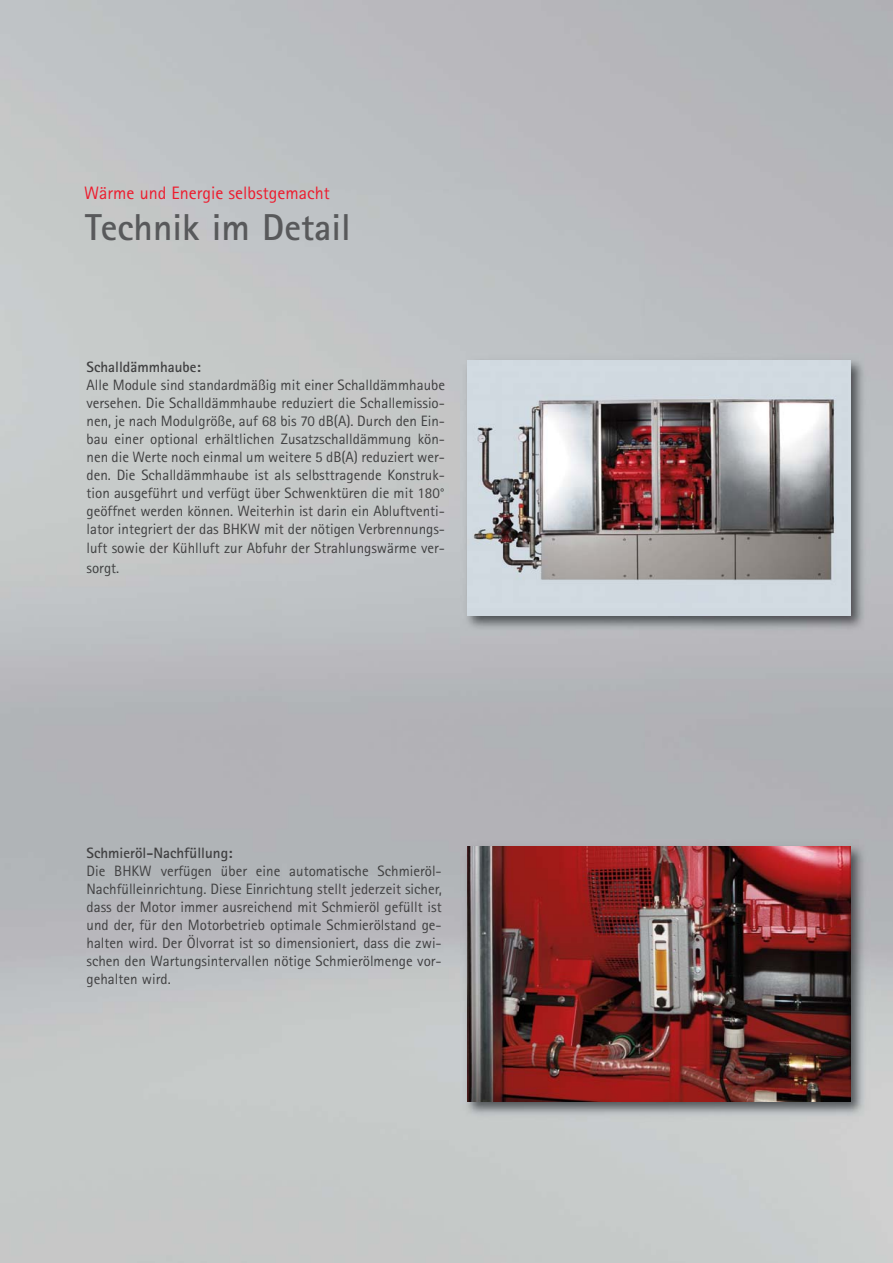
<style>
.page{position:relative;width:893px;height:1263px;background:#fff}
.page>*{position:absolute;margin:0;border:0;box-sizing:border-box;transform-origin:0 0}
.t1{font:700 37.5px "Rotis Sans Serif";color:#58595b}
.t2{font:18px "Rotis Sans Serif";color:#ed1b2d}
.t3{font:15px/18px "Rotis Sans Serif";color:#404041;text-align:justify}
.t4{font:700 15px "Rotis Sans Serif";color:#404041}
</style>
<div class="page">
<img style="left:461px;top:354px;width:409px;height:282px">
<img style="left:468px;top:361px;width:382px;height:255px">
<img style="left:461px;top:839px;width:409px;height:282px">
<img style="left:468px;top:846px;width:382px;height:255px">
<p class="t2" style="left:84px;top:186px;width:247px">Wärme und Energie selbstgemacht</p>
<h1 class="t1" style="left:85px;top:214px;width:267px">Technik im Detail</h1>
<p class="t4" style="left:87px;top:362px;width:116px">Schalldämmhaube:</p>
<p class="t3" style="left:87px;top:378px;width:360px">Alle Module sind standardmäßig mit einer Schalldämmhaube versehen. Die Schalldämmhaube reduziert die Schallemissio&shy;nen, je nach Modulgröße, auf 68 bis 70 dB(A). Durch den Ein&shy;bau einer optional erhältlichen Zusatzschalldämmung kön&shy;nen die Werte noch einmal um weitere 5 dB(A) reduziert wer&shy;den. Die Schalldämmhaube ist als selbsttragende Konstruk&shy;tion ausgeführt und verfügt über Schwenktüren die mit 180° geöffnet werden können. Weiterhin ist darin ein Abluftventi&shy;lator integriert der das BHKW mit der nötigen Verbrennungs&shy;luft sowie der Kühlluft zur Abfuhr der Strahlungswärme ver-</p>
<p class="t3" style="left:87px;top:560px;width:34px">sorgt.</p>
<p class="t4" style="left:87px;top:848px;width:148px">Schmieröl-Nachfüllung:</p>
<p class="t3" style="left:87px;top:863px;width:357px">Die BHKW verfügen über eine automatische Schmieröl-Nachfülleinrichtung. Diese Einrichtung stellt jederzeit sicher, dass der Motor immer ausreichend mit Schmieröl gefüllt ist und der, für den Motorbetrieb optimale Schmierölstand ge&shy;halten wird. Der Ölvorrat ist so dimensioniert, dass die zwi&shy;schen den Wartungsintervallen nötige Schmierölmenge vor&shy;gehalten wird.</p>
</div>
